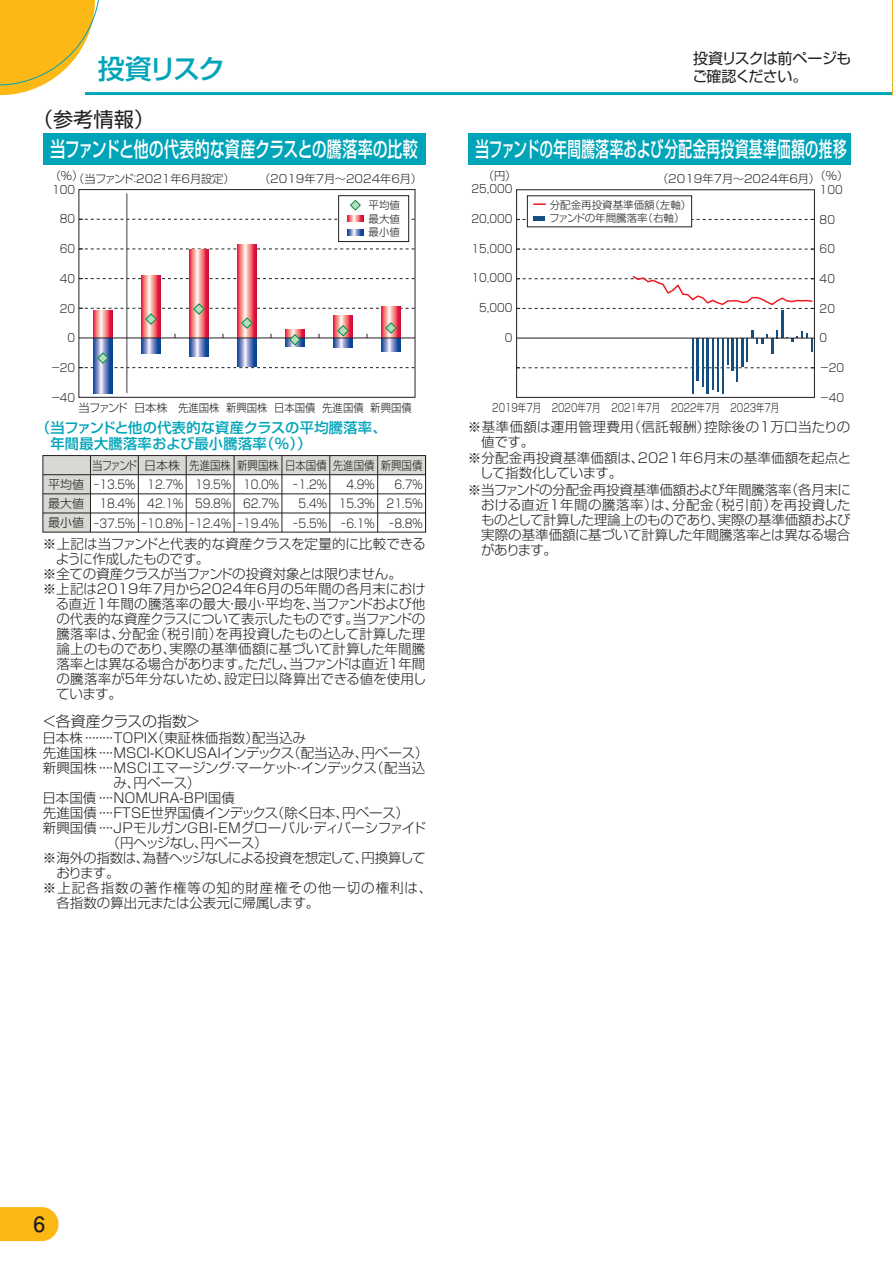
<style>
.page{position:relative;width:893px;height:1263px;background:#fff}
.page>*{position:absolute;margin:0;border:0;box-sizing:border-box;transform-origin:0 0}
.t1{font:500 27px "Shin Go Pro";letter-spacing:-.08em;color:#00a4b8}
.t2{font:500 21px "Shin Go Pro";letter-spacing:.01em;color:#fff;scale:.65 1}
.t3{font:500 21px "Shin Go Pro";letter-spacing:-.01em;color:#fff;scale:.71 1}
.t4{font:700 21px "Futo Go B101 Pro";color:#231f20}
.t5{font:20.25px "Shin Go Pro";color:#231f20}
.t6{font:15px/18px "Shin Go Pro";letter-spacing:-.045em;color:#231f20}
.t7{font:300 15px "Shin Go Pro";letter-spacing:-.02em;color:#231f20}
.t8{font:500 14.25px/16.5px "Shin Go Pro";letter-spacing:.02em;color:#00a4b8}
.t9{font:300 13.5px/15px "Shin Go Pro";color:#231f20}
.t10{font:300 13.5px "Shin Go Pro";letter-spacing:-.045em;color:#231f20}
.t11{font:300 13.5px/15px "Shin Go Pro";letter-spacing:.03em;color:#231f20}
.t12{font:300 13.5px "Shin Go Pro";letter-spacing:-.04em;color:#231f20}
.t13{font:300 13.5px "Shin Go Pro";letter-spacing:-.03em;color:#231f20}
.t14{font:300 13.5px "Shin Go Pro";letter-spacing:.07em;color:#231f20}
.t15{font:300 13.5px "Shin Go Pro";letter-spacing:-.035em;color:#231f20}
.t16{font:300 12px/19.2px "Shin Go Pro";color:#231f20;text-align:center;scale:.85 1}
.t17{font:300 12px/19.2px "Shin Go Pro";color:#231f20;text-align:center;scale:.5 1}
.t18{font:300 12px "Shin Go Pro";color:#231f20;scale:.86 1}
.t19{font:300 12px/19.2px "Shin Go Pro";color:#231f20;text-align:justify}
.t20{font:300 11.25px "Shin Go Pro";color:#231f20}
.t21{font:300 11.25px "Shin Go Pro";color:#231f20;scale:.9 1}
.t22{font:300 11.25px "Shin Go Pro";color:#231f20;scale:.75 1}
.t23{font:300 10.5px/13.5px "Shin Go Pro";color:#231f20;text-align:justify}
</style>
<div class="page">
<svg style="left:0;top:0;width:115px;height:96px"></svg>
<hr style="left:85px;top:92px;width:808px;height:3px;background:#00a4b8">
<svg style="left:892px;top:0;width:1px;height:96px"></svg>
<hr style="left:781px;top:311px;width:2px;height:27px;background:#144e82">
<hr style="left:736px;top:338px;width:2px;height:44px;background:#144e82">
<hr style="left:731px;top:338px;width:2px;height:33px;background:#144e82">
<hr style="left:722px;top:338px;width:2px;height:55px;background:#144e82">
<hr style="left:717px;top:338px;width:2px;height:54px;background:#144e82">
<hr style="left:712px;top:338px;width:2px;height:52px;background:#144e82">
<hr style="left:707px;top:338px;width:2px;height:56px;background:#144e82">
<hr style="left:702px;top:338px;width:2px;height:49px;background:#144e82">
<hr style="left:697px;top:338px;width:2px;height:42px;background:#144e82">
<hr style="left:692px;top:338px;width:2px;height:55px;background:#144e82">
<svg style="left:93px;top:368px;width:20px;height:26px"></svg>
<svg style="left:237px;top:245px;width:20px;height:57px"></svg>
<svg style="left:189px;top:250px;width:20px;height:52px"></svg>
<svg style="left:141px;top:275px;width:20px;height:27px"></svg>
<svg style="left:518px;top:249px;width:295px;height:1px"></svg>
<div style="left:516px;top:189px;width:299px;height:209px;border:1px solid #231f20"></div>
<svg style="left:517px;top:219px;width:297px;height:1px"></svg>
<svg style="left:517px;top:330px;width:297px;height:38px"></svg>
<hr style="left:126px;top:193px;width:1px;height:200px;background:#3e3e3f">
<div style="left:79px;top:189px;width:336px;height:209px;border:1px solid #231f20"></div>
<svg style="left:79px;top:219px;width:336px;height:1px"></svg>
<svg style="left:79px;top:249px;width:336px;height:1px"></svg>
<svg style="left:79px;top:278px;width:336px;height:1px"></svg>
<div style="left:43px;top:133px;width:383px;height:32px;background:#00a4b8"></div>
<div style="left:468px;top:133px;width:383px;height:32px;background:#00a4b8"></div>
<div style="left:43px;top:456px;width:47px;height:76px;background:#d7dad3"></div>
<div style="left:43px;top:456px;width:383px;height:19px;background:#d7dad3"></div>
<div style="left:43px;top:455px;width:383px;height:77px;border:1px solid #231f20"></div>
<hr style="left:90px;top:456px;width:1px;height:76px;background:#231f20">
<hr style="left:138px;top:456px;width:1px;height:76px;background:#231f20">
<hr style="left:186px;top:456px;width:1px;height:76px;background:#231f20">
<hr style="left:234px;top:456px;width:1px;height:76px;background:#231f20">
<hr style="left:282px;top:456px;width:1px;height:76px;background:#231f20">
<hr style="left:329px;top:456px;width:1px;height:76px;background:#231f20">
<hr style="left:377px;top:456px;width:1px;height:76px;background:#231f20">
<hr style="left:425px;top:456px;width:1px;height:76px;background:#231f20">
<hr style="left:43px;top:474px;width:383px;height:1px;background:#231f20">
<hr style="left:43px;top:493px;width:383px;height:1px;background:#231f20">
<hr style="left:43px;top:513px;width:383px;height:1px;background:#231f20">
<div style="left:339px;top:196px;width:70px;height:46px;background:#fff"></div>
<div style="left:338px;top:195px;width:71px;height:47px;border:1px solid #231f20"></div>
<svg style="left:348px;top:216px;width:15px;height:5px"></svg>
<svg style="left:348px;top:229px;width:15px;height:6px"></svg>
<svg style="left:350px;top:200px;width:11px;height:11px"></svg>
<svg style="left:0;top:1207px;width:59px;height:34px;background:#fcbd24"></svg>
<div style="left:527px;top:196px;width:165px;height:31px;background:#fff"></div>
<hr style="left:533px;top:216px;width:12px;height:4px;background:#144e82">
<svg style="left:534px;top:203px;width:11px;height:2px"></svg>
<hr style="left:517px;top:338px;width:297px;height:1px;background:#231f20">
<svg style="left:79px;top:302px;width:336px;height:66px"></svg>
<svg style="left:517px;top:275px;width:297px;height:34px"></svg>
<h1 class="t1" style="left:98px;top:47px;width:129px">投資リスク</h1>
<p class="t6" style="left:692px;top:48px;width:160px">投資リスクは前ページもご確認ください。</p>
<h3 class="t5" style="left:33px;top:103px;width:123px">（参考情報）</h3>
<h2 class="t3" style="left:50px;top:132px;width:519px">当ファンドと他の代表的な資産クラスとの騰落率の比較</h2>
<h2 class="t2" style="left:476px;top:132px;width:573px">当ファンドの年間騰落率および分配金再投資基準価額の推移</h2>
<p class="t20" style="left:50px;top:170px;width:187px">（％）（当ファンド：2021年6月設定）</p>
<p class="t20" style="left:259px;top:170px;width:165px">（2019年7月～2024年6月）</p>
<p class="t21" style="left:52px;top:180px;width:27px">100</p>
<p class="t21" style="left:60px;top:210px;width:19px">80</p>
<p class="t21" style="left:60px;top:240px;width:19px">60</p>
<p class="t21" style="left:60px;top:269px;width:19px">40</p>
<p class="t21" style="left:60px;top:299px;width:19px">20</p>
<p class="t21" style="left:68px;top:329px;width:10px">0</p>
<p class="t21" style="left:51px;top:358px;width:29px">－20</p>
<p class="t23" style="left:369px;top:197px;width:33px">平均値最大値最小値</p>
<p class="t21" style="left:51px;top:388px;width:29px">－40</p>
<p class="t20" style="left:78px;top:398px;width:335px">当ファンド日本株 先進国株 新興国株 日本国債 先進国債 新興国債</p>
<p class="t8" style="left:50px;top:417px;width:338px;text-indent:-14px">（当ファンドと他の代表的な資産クラスの平均騰落率、年間最大騰落率および最小騰落率（％））</p>
<p class="t18" style="left:92px;top:455px;width:386px">当ファンド 日本株 先進国株新興国株日本国債先進国債新興国債</p>
<p class="t19" style="left:48px;top:473px;width:37px">平均値最大値最小値</p>
<p class="t17" style="left:93px;top:474px;width:86px">－13.5%<br>18.4%－37.5%</p>
<p class="t16" style="left:141px;top:474px;width:51px">12.7%<br>42.1%－10.8%</p>
<p class="t16" style="left:189px;top:474px;width:51px">19.5%<br>59.8%－12.4%</p>
<p class="t16" style="left:237px;top:474px;width:51px">10.0%<br>62.7%－19.4%</p>
<p class="t17" style="left:293px;top:474px;width:70px">－1.2%<br>5.4%－5.5%</p>
<p class="t16" style="left:339px;top:474px;width:44px;text-align:justify;text-indent:8px">4.9% 15.3%－6.1%</p>
<p class="t16" style="left:387px;top:474px;width:44px;text-align:justify;text-indent:8px">6.7% 21.5%－8.8%</p>
<p class="t9" style="left:43px;top:535px;width:385px">※上記は当ファンドと代表的な資産クラスを定量的に比較できる</p>
<p class="t15" style="left:56px;top:548px;width:155px">ように作成したものです。</p>
<p class="t10" style="left:43px;top:563px;width:361px">※全ての資産クラスが当ファンドの投資対象とは限りません。</p>
<p class="t9" style="left:43px;top:580px;width:384px">※上記は2019年7月から2024年6月の5年間の各月末におけ</p>
<p class="t9" style="left:56px;top:595px;width:371px">る直近1年間の騰落率の最大・最小・平均を、当ファンドおよび他</p>
<p class="t13" style="left:56px;top:608px;width:371px">の代表的な資産クラスについて表示したものです。当ファンドの</p>
<p class="t9" style="left:56px;top:625px;width:370px">騰落率は、分配金（税引前）を再投資したものとして計算した理</p>
<p class="t9" style="left:56px;top:640px;width:371px">論上のものであり、実際の基準価額に基づいて計算した年間騰</p>
<p class="t10" style="left:56px;top:653px;width:370px">落率とは異なる場合があります。ただし、当ファンドは直近１年間</p>
<p class="t9" style="left:56px;top:670px;width:371px">の騰落率が５年分ないため、設定日以降算出できる値を使用し</p>
<p class="t9" style="left:56px;top:685px;width:67px">ています。</p>
<p class="t7" style="left:42px;top:709px;width:160px">＜各資産クラスの指数＞</p>
<p class="t9" style="left:43px;top:729px;width:265px">日本株・・・・・・・・TOPIX（東証株価指数）配当込み</p>
<p class="t9" style="left:43px;top:744px;width:387px">先進国株・・・・MSCI-KOKUSAIインデックス（配当込み、円ベース）</p>
<p class="t9" style="left:43px;top:759px;width:384px">新興国株・・・・MSCIエマージング・マーケット・インデックス（配当込</p>
<p class="t9" style="left:113px;top:774px;width:88px">み、円ベース）</p>
<p class="t9" style="left:43px;top:789px;width:194px">日本国債・・・・NOMURA-BPI国債</p>
<p class="t9" style="left:43px;top:804px;width:368px">先進国債・・・・FTSE世界国債インデックス（除く日本、円ベース）</p>
<p class="t9" style="left:43px;top:819px;width:385px">新興国債・・・・JPモルガンGBI-EMグローバル・ディバーシファイド</p>
<p class="t15" style="left:107px;top:832px;width:163px">（円ヘッジなし、円ベース）</p>
<p class="t12" style="left:43px;top:847px;width:384px">※海外の指数は、為替ヘッジなしによる投資を想定して、円換算して</p>
<p class="t9" style="left:56px;top:864px;width:65px">おります。</p>
<p class="t14" style="left:43px;top:877px;width:391px">※上記各指数の著作権等の知的財産権その他一切の権利は、</p>
<p class="t9" style="left:56px;top:894px;width:264px">各指数の算出元または公表元に帰属します。</p>
<p class="t20" style="left:483px;top:167px;width:35px">（円）</p>
<p class="t20" style="left:657px;top:170px;width:193px">（2019年7月～2024年6月）（％）</p>
<p class="t23" style="left:549px;top:196px;width:144px">分配金再投資基準価額（左軸）ファンドの年間騰落率（右軸）</p>
<p class="t21" style="left:471px;top:180px;width:47px">25,000</p>
<p class="t21" style="left:820px;top:180px;width:27px">100</p>
<p class="t21" style="left:820px;top:210px;width:19px">80</p>
<p class="t21" style="left:820px;top:240px;width:19px">60</p>
<p class="t21" style="left:820px;top:269px;width:19px">40</p>
<p class="t21" style="left:820px;top:299px;width:19px">20</p>
<p class="t21" style="left:820px;top:329px;width:10px">0</p>
<p class="t21" style="left:820px;top:358px;width:29px">－20</p>
<p class="t21" style="left:820px;top:388px;width:29px">－40</p>
<p class="t21" style="left:471px;top:209px;width:47px">20,000</p>
<p class="t21" style="left:471px;top:239px;width:47px">15,000</p>
<p class="t21" style="left:471px;top:269px;width:47px">10,000</p>
<p class="t21" style="left:479px;top:298px;width:38px">5,000</p>
<p class="t21" style="left:505px;top:328px;width:10px">0</p>
<p class="t22" style="left:492px;top:398px;width:384px">2019年7月 2020年7月 2021年7月 2022年7月 2023年7月</p>
<p class="t11" style="left:481px;top:418px;width:371px;text-indent:-14px">※基準価額は運用管理費用（信託報酬）控除後の1万口当たりの値です。</p>
<p class="t9" style="left:480px;top:449px;width:373px;text-indent:-12px">※分配金再投資基準価額は、2021年6月末の基準価額を起点として指数化しています。</p>
<p class="t9" style="left:481px;top:481px;width:371px;text-align:justify;text-indent:-13px">※当ファンドの分配金再投資基準価額および年間騰落率（各月末における直近1年間の騰落率）は、分配金（税引前）を再投資したものとして計算した理論上のものであり、実際の基準価額および実際の基準価額に基づいて計算した年間騰落率とは異なる場合があります。</p>
<h2 class="t4" style="left:34px;top:1207px;width:13px">6</h2>
</div>
